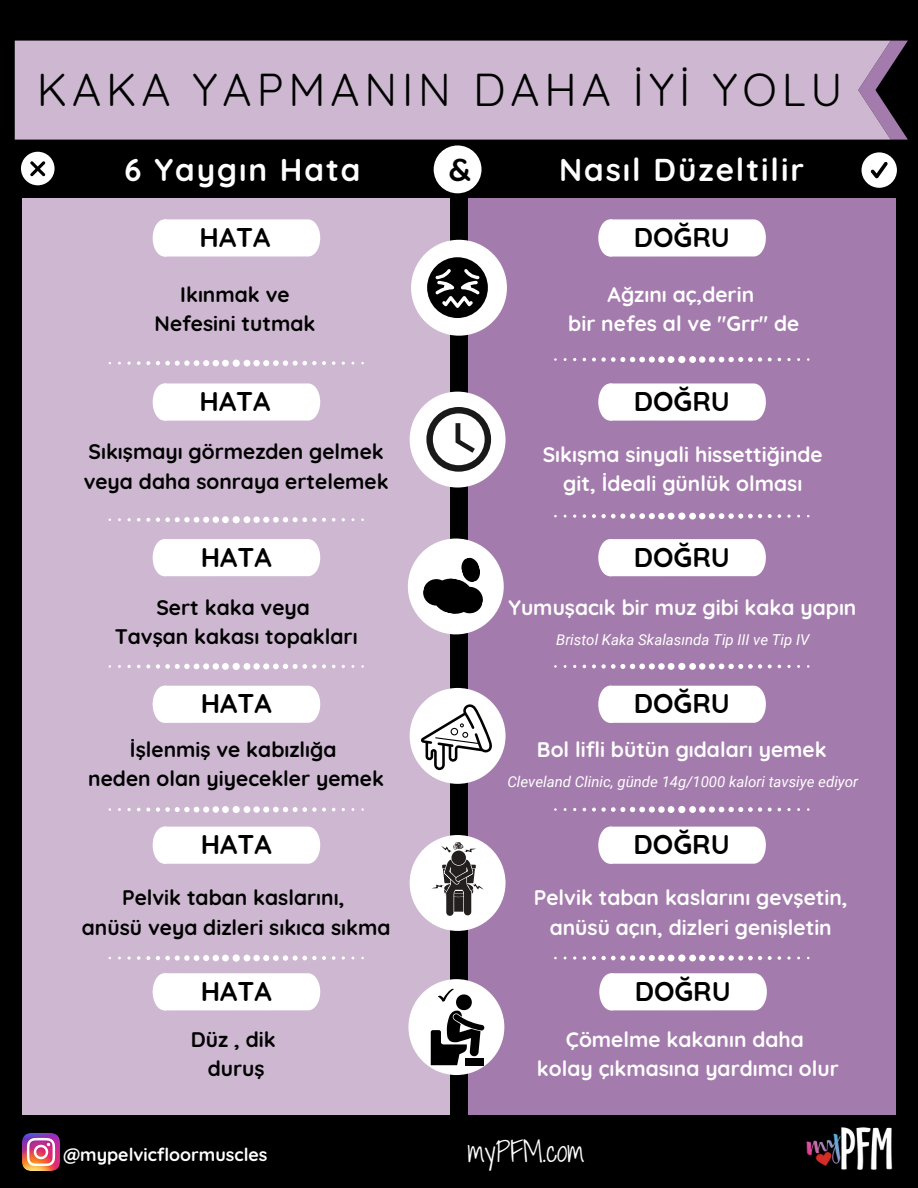
<style>
.page{position:relative;width:918px;height:1188px;background:#000}
.page>*{position:absolute;margin:0;border:0;box-sizing:border-box;transform-origin:0 0}
.t1{font:45px "Quicksand";letter-spacing:.11em;color:#000}
.t2{font:700 31.5px "Quicksand";letter-spacing:.06em;color:#fff}
.t3{font:700 31.5px "Quicksand";color:#000}
.t4{font:700 27px "Quicksand";color:#000}
.t5{font:26.85px "Shadows Into Light Two";color:#fff}
.t6{font:700 21px/29.2px "Quicksand";color:#fff;text-align:center}
.t7{font:700 21px/29.2px "Quicksand";color:#000;text-align:center}
.t8{font:700 17.85px "Quicksand";color:#fff}
.t9{font:italic 15px "Roboto";color:#fff}
</style>
<div class="page">
<div style="left:22px;top:198px;width:428px;height:917px;background:#cdb7d1"></div>
<div style="left:468px;top:198px;width:427px;height:917px;background:#a47bad"></div>
<svg style="left:891px;top:41px;width:17px;height:99px"></svg>
<div style="left:15px;top:41px;width:876px;height:99px;background:#cdb7d1"></div>
<div style="left:434px;top:145px;width:48px;height:48px;background:#fff;border-radius:50%"></div>
<div style="left:862px;top:152px;width:35px;height:36px;background:#fff;border-radius:50%"></div>
<svg style="left:871px;top:162px;width:17px;height:16px"></svg>
<div style="left:411px;top:240px;width:96px;height:96px;background:#fff;border-radius:50%"></div>
<div style="left:410px;top:392px;width:96px;height:96px;background:#fff;border-radius:50%"></div>
<div style="left:408px;top:539px;width:96px;height:95px;background:#fff;border-radius:50%"></div>
<div style="left:410px;top:688px;width:96px;height:96px;background:#fff;border-radius:50%"></div>
<div style="left:410px;top:835px;width:96px;height:96px;background:#fff;border-radius:50%"></div>
<div style="left:408px;top:979px;width:96px;height:96px;background:#fff;border-radius:50%"></div>
<svg style="left:426px;top:407px;width:65px;height:65px"></svg>
<div style="left:427px;top:257px;width:61px;height:61px;background:#000;border-radius:50%"></div>
<svg style="left:435px;top:269px;width:45px;height:39px"></svg>
<svg style="left:598px;top:219px;width:168px;height:38px;background:#f9f7fa"></svg>
<svg style="left:153px;top:219px;width:167px;height:38px;background:#fcfbfc"></svg>
<div style="left:21px;top:152px;width:34px;height:33px;background:#fff;border-radius:50%"></div>
<svg style="left:30px;top:161px;width:15px;height:15px"></svg>
<svg style="left:109px;top:360px;width:255px;height:7px"></svg>
<svg style="left:109px;top:516px;width:255px;height:7px"></svg>
<svg style="left:109px;top:663px;width:255px;height:7px"></svg>
<svg style="left:109px;top:806px;width:255px;height:7px"></svg>
<svg style="left:109px;top:954px;width:255px;height:8px"></svg>
<svg style="left:153px;top:383px;width:167px;height:38px;background:#fcfbfc"></svg>
<svg style="left:598px;top:383px;width:168px;height:38px;background:#f9f7fa"></svg>
<svg style="left:554px;top:356px;width:256px;height:7px"></svg>
<svg style="left:554px;top:513px;width:256px;height:7px"></svg>
<svg style="left:554px;top:663px;width:256px;height:7px"></svg>
<svg style="left:554px;top:806px;width:256px;height:7px"></svg>
<svg style="left:554px;top:954px;width:256px;height:8px"></svg>
<div style="left:153px;top:539px;width:167px;height:37px;background:#fff"></div>
<div style="left:598px;top:539px;width:168px;height:37px;background:#fff"></div>
<div style="left:153px;top:686px;width:167px;height:37px;background:#fff"></div>
<div style="left:153px;top:827px;width:167px;height:37px;background:#fff"></div>
<div style="left:153px;top:973px;width:167px;height:37px;background:#fff"></div>
<div style="left:598px;top:686px;width:168px;height:37px;background:#fff"></div>
<div style="left:598px;top:827px;width:168px;height:37px;background:#fff"></div>
<div style="left:599px;top:973px;width:168px;height:37px;background:#fff"></div>
<svg style="left:421px;top:704px;width:72px;height:66px"></svg>
<svg style="left:420px;top:557px;width:63px;height:63px"></svg>
<svg style="left:432px;top:842px;width:52px;height:74px"></svg>
<img style="left:806px;top:1127px;width:87px;height:43px">
<img style="left:22px;top:1133px;width:37px;height:38px">
<svg style="left:431px;top:989px;width:54px;height:76px"></svg>
<div style="left:465px;top:1058px;width:19px;height:7px;background:#000"></div>
<p class="t1" style="left:37px;top:61px;width:807px">KAKA YAPMANIN DAHA İYİ YOLU</p>
<p class="t2" style="left:124px;top:150px;width:238px">6 Yaygın Hata</p>
<p class="t3" style="left:449px;top:150px;width:24px">&amp;</p>
<p class="t2" style="left:559px;top:150px;width:246px">Nasıl Düzeltilir</p>
<p class="t4" style="left:200px;top:220px;width:72px">HATA</p>
<p class="t4" style="left:634px;top:220px;width:98px">DOĞRU</p>
<p class="t7" style="left:155px;top:279px;width:162px">Ikınmak ve<br>Nefesini tutmak</p>
<p class="t6" style="left:608px;top:279px;width:148px">Ağzını aç,derin</p>
<p class="t6" style="left:568px;top:309px;width:233px">bir nefes al ve "Grr" de</p>
<p class="t4" style="left:200px;top:384px;width:72px">HATA</p>
<p class="t7" style="left:84px;top:437px;width:306px;text-align:left">Sıkışmayı görmezden gelmek veya daha sonraya ertelemek</p>
<p class="t4" style="left:201px;top:540px;width:72px">HATA</p>
<p class="t7" style="left:156px;top:592px;width:155px">Sert kaka veya</p>
<p class="t7" style="left:115px;top:622px;width:244px">Tavşan kakası topakları</p>
<p class="t4" style="left:201px;top:686px;width:72px">HATA</p>
<p class="t4" style="left:634px;top:384px;width:98px">DOĞRU</p>
<p class="t6" style="left:543px;top:439px;width:282px">Sıkışma sinyali hissettiğinde git, İdeali günlük olması</p>
<p class="t4" style="left:634px;top:540px;width:98px">DOĞRU</p>
<p class="t6" style="left:508px;top:592px;width:349px">Yumuşacık bir muz gibi kaka yapın</p>
<p class="t9" style="left:556px;top:631px;width:255px">Bristol Kaka Skalasında Tip III ve Tip IV</p>
<p class="t4" style="left:634px;top:686px;width:98px">DOĞRU</p>
<p class="t7" style="left:130px;top:734px;width:208px">İşlenmiş ve kabızlığa</p>
<p class="t6" style="left:537px;top:734px;width:291px">Bol lifli bütün gıdaları yemek</p>
<p class="t7" style="left:88px;top:764px;width:297px">neden olan yiyecekler yemek</p>
<p class="t9" style="left:507px;top:773px;width:352px">Cleveland Clinic, günde 14g/1000 kalori tavsiye ediyor</p>
<p class="t4" style="left:201px;top:827px;width:72px">HATA</p>
<p class="t4" style="left:634px;top:827px;width:98px">DOĞRU</p>
<p class="t7" style="left:122px;top:883px;width:224px">Pelvik taban kaslarını,</p>
<p class="t7" style="left:82px;top:912px;width:310px">anüsü veya dizleri sıkıca sıkma</p>
<p class="t6" style="left:534px;top:883px;width:315px">Pelvik taban kaslarını gevşetin, anüsü açın, dizleri genişletin</p>
<p class="t4" style="left:201px;top:974px;width:72px">HATA</p>
<p class="t4" style="left:635px;top:974px;width:98px">DOĞRU</p>
<p class="t7" style="left:191px;top:1025px;width:86px">Düz , dik</p>
<p class="t7" style="left:208px;top:1054px;width:58px">duruş</p>
<p class="t6" style="left:566px;top:1025px;width:240px">Çömelme kakanın daha</p>
<p class="t6" style="left:537px;top:1054px;width:303px">kolay çıkmasına yardımcı olur</p>
<p class="t8" style="left:63px;top:1144px;width:206px">@mypelvicfloormuscles</p>
<p class="t5" style="left:468px;top:1132px;width:118px">myPFM.com</p>
</div>
